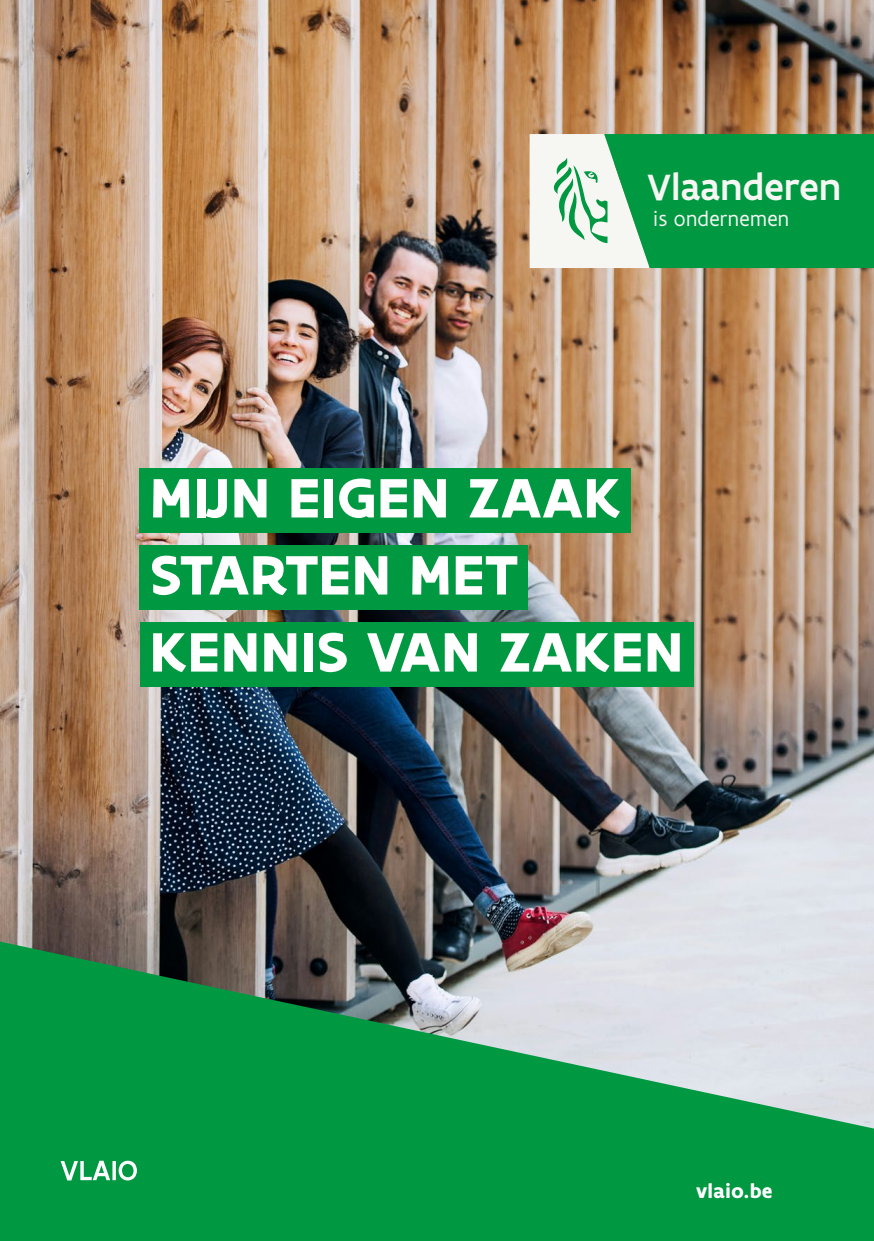
<style>
.page{position:relative;width:874px;height:1241px;background:#fff}
.page>*{position:absolute;margin:0;border:0;box-sizing:border-box;transform-origin:0 0}
.F_TITEL_N0__INTRO{font:700 59.5px "Flanders Art Sans";letter-spacing:.005em;color:#fff}
.t1{font:500 39.2px "Flanders Art Sans";color:#f6f6f3}
.t2{font:21.88px "Flanders Art Sans";color:#f6f6f3}
.t3{font:700 21px "Flanders Art Sans";letter-spacing:.005em;color:#fff}
</style>
<div class="page">
<img style="left:0;top:0;width:873px;height:941px">
<svg style="left:0;top:941px;width:873px;height:299px;background:#3aa368"></svg>
<svg style="left:529px;top:134px;width:344px;height:134px"></svg>
<svg style="left:61px;top:1160px;width:76px;height:20px"></svg>
<div style="left:139px;top:468px;width:491px;height:64px;background:#009941"></div>
<div style="left:139px;top:545px;width:388px;height:64px;background:#009941"></div>
<div style="left:139px;top:622px;width:554px;height:64px;background:#009941"></div>
<p class="t1" style="left:646px;top:162px;width:195px">Vlaanderen</p>
<p class="t2" style="left:652px;top:205px;width:138px">is ondernemen</p>
<p class="F_TITEL_N0__INTRO" style="left:150px;top:460px;width:472px">MIJN EIGEN ZAAK</p>
<p class="F_TITEL_N0__INTRO" style="left:150px;top:537px;width:369px">STARTEN MET</p>
<p class="F_TITEL_N0__INTRO" style="left:150px;top:614px;width:535px">KENNIS VAN ZAKEN</p>
<p class="t3" style="left:695px;top:1177px;width:78px">vlaio.be</p>
</div>
